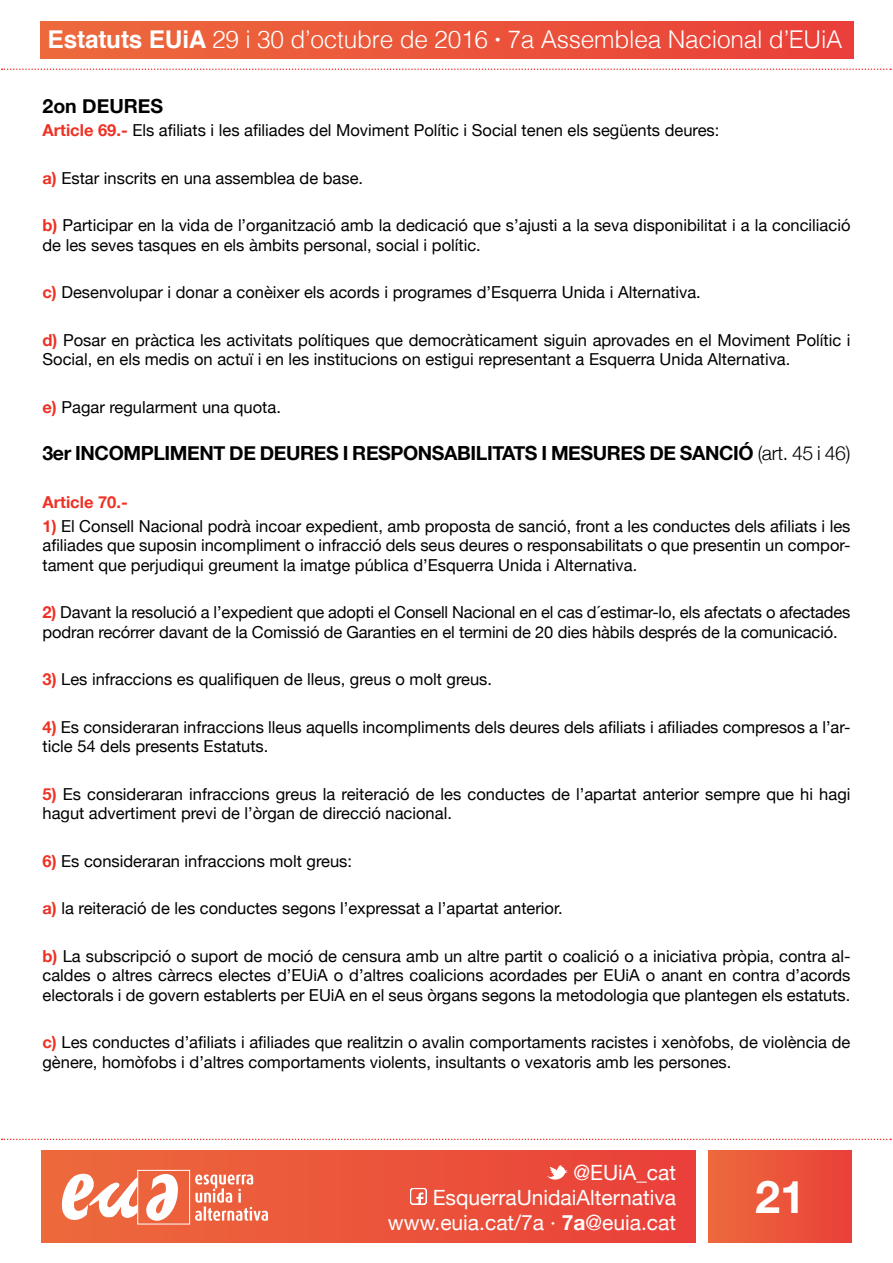
<style>
.page{position:relative;width:893px;height:1263px;background:#fff}
.page>*{position:absolute;margin:0;border:0;box-sizing:border-box;transform-origin:0 0}
.t1{font:700 45px "Helvetica Neue";color:#fff}
.t2{font:300 24.45px "Helvetica";letter-spacing:-.01em;color:#fff}
.t3{font:21px/25.2px "Helvetica Neue";color:#fff;text-align:right}
.t4{font:700 19.5px "Helvetica Neue";letter-spacing:-.02em;color:#000}
.t5{font:700 19.5px "Helvetica Neue";color:#000}
.t6{font:16.5px/19.5px "Helvetica Neue";color:#000}
.t7{font:700 16.5px "Helvetica Neue";color:#ee3124}
.s1{font-weight:700}
.s2{font-weight:700;color:#ee3124}
.s3{font-weight:300}
</style>
<div class="page">
<div style="left:42px;top:1151px;width:654px;height:92px;background:linear-gradient(to right,#ed6b3c,#ea403a)"></div>
<div style="left:41px;top:22px;width:812px;height:37px;background:linear-gradient(to right,#ed6a3c,#ea403a)"></div>
<div style="left:137px;top:1170px;width:53px;height:54px;border:1px solid #fff"></div>
<svg style="left:60px;top:1173px;width:118px;height:49px"></svg>
<svg style="left:195px;top:1174px;width:73px;height:47px"></svg>
<svg style="left:547px;top:1165px;width:21px;height:17px"></svg>
<svg style="left:409px;top:1187px;width:18px;height:18px"></svg>
<div style="left:708px;top:1151px;width:144px;height:92px;background:linear-gradient(to right,#ed6a3c,#ea403a)"></div>
<svg style="left:2px;top:69px;width:889px;height:1px"></svg>
<svg style="left:2px;top:1138px;width:889px;height:2px"></svg>
<h2 class="t2" style="left:48px;top:19px;width:796px"><span class="s1">Estatuts EUiA</span> 29 i 30 d’octubre de 2016 <span class="s1">·</span> 7a Assemblea Nacional d’EUiA</h2>
<p class="t5" style="left:43px;top:90px;width:122px">2on DEURES</p>
<p class="t6" style="left:43px;top:122px;width:678px"><span class="s2">Article 69.-</span> Els afiliats i les afiliades del Moviment Polític i Social tenen els següents deures:</p>
<p class="t6" style="left:43px;top:169px;width:322px"><span class="s2">a)</span> Estar inscrits en una assemblea de base.</p>
<p class="t6" style="left:43px;top:217px;width:809px"><span class="s2">b)</span> Participar en la vida de l’organització amb la dedicació que s’ajusti a la seva disponibilitat i a la conciliació de les seves tasques en els àmbits personal, social i polític.</p>
<p class="t6" style="left:43px;top:284px;width:660px"><span class="s2">c)</span> Desenvolupar i donar a conèixer els acords i programes d’Esquerra Unida i Alternativa.</p>
<p class="t6" style="left:43px;top:331px;width:809px"><span class="s2">d)</span> Posar en pràctica les activitats polítiques que democràticament siguin aprovades en el Moviment Polític i<br>Social, en els medis on actuï i en les institucions on estigui representant a Esquerra Unida Alternativa.</p>
<p class="t6" style="left:43px;top:398px;width:240px"><span class="s2">e)</span> Pagar regularment una quota.</p>
<p class="t4" style="left:43px;top:438px;width:809px">3er INCOMPLIMENT DE DEURES I RESPONSABILITATS I MESURES DE SANCIÓ <span class="s3">(art. 45 i 46)</span></p>
<p class="t7" style="left:43px;top:489px;width:87px">Article 70.-</p>
<p class="t6" style="left:43px;top:517px;width:809px;text-align:justify"><span class="s2">1)</span> El Consell Nacional podrà incoar expedient, amb proposta de sanció, front a les conductes dels afiliats i les afiliades que suposin incompliment o infracció dels seus deures o responsabilitats o que presentin un compor&shy;tament que perjudiqui greument la imatge pública d’Esquerra Unida i Alternativa.</p>
<p class="t6" style="left:43px;top:603px;width:809px"><span class="s2">2)</span> Davant la resolució a l’expedient que adopti el Consell Nacional en el cas d´estimar-lo, els afectats o afectades podran recórrer davant de la Comissió de Garanties en el termini de 20 dies hàbils després de la comunicació.</p>
<p class="t6" style="left:43px;top:670px;width:451px"><span class="s2">3)</span> Les infraccions es qualifiquen de lleus, greus o molt greus.</p>
<p class="t6" style="left:43px;top:718px;width:809px"><span class="s2">4)</span> Es consideraran infraccions lleus aquells incompliments dels deures dels afiliats i afiliades compresos a l’ar&shy;ticle 54 dels presents Estatuts.</p>
<p class="t6" style="left:43px;top:785px;width:809px"><span class="s2">5)</span> Es consideraran infraccions greus la reiteració de les conductes de l’apartat anterior sempre que hi hagi hagut advertiment previ de l’òrgan de direcció nacional.</p>
<p class="t6" style="left:43px;top:852px;width:311px"><span class="s2">6)</span> Es consideraran infraccions molt greus:</p>
<p class="t6" style="left:43px;top:899px;width:522px"><span class="s2">a)</span> la reiteració de les conductes segons l’expressat a l’apartat anterior.</p>
<p class="t6" style="left:43px;top:947px;width:809px;text-align:justify"><span class="s2">b)</span> La subscripció o suport de moció de censura amb un altre partit o coalició o a iniciativa pròpia, contra al&shy;caldes o altres càrrecs electes d’EUiA o d’altres coalicions acordades per EUiA o anant en contra d’acords electorals i de govern establerts per EUiA en el seus òrgans segons la metodologia que plantegen els estatuts.</p>
<p class="t6" style="left:43px;top:1033px;width:809px"><span class="s2">c)</span> Les conductes d’afiliats i afiliades que realitzin o avalin comportaments racistes i xenòfobs, de violència de gènere, homòfobs i d’altres comportaments violents, insultants o vexatoris amb les persones.</p>
<p class="t3" style="left:388px;top:1161px;width:290px">@EUiA_cat<br>EsquerraUnidaiAlternativa www.euia.cat/7a · <span class="s1">7a</span>@euia.cat</p>
<h1 class="t1" style="left:755px;top:1161px;width:52px">21</h1>
</div>
